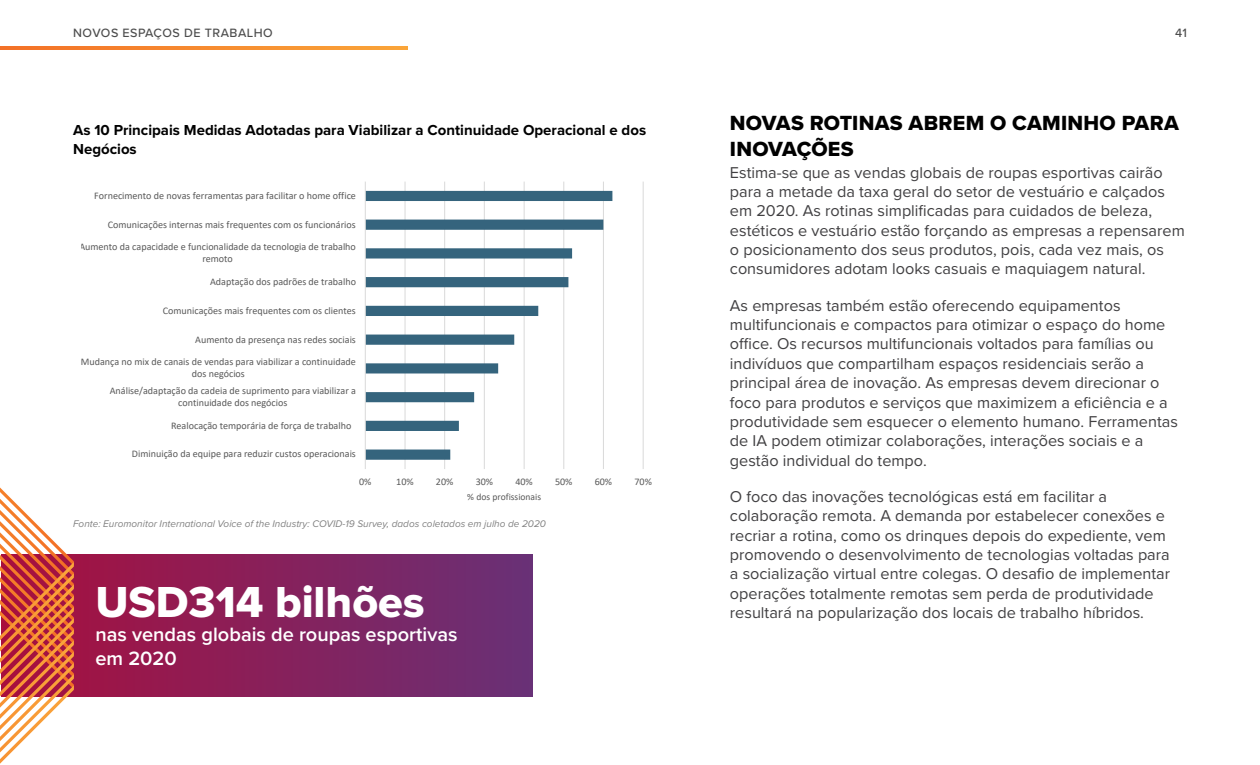
<style>
.page{position:relative;width:1260px;height:765px;background:#fff}
.page>*{position:absolute;margin:0;border:0;box-sizing:border-box;transform-origin:0 0}
.t1{font:45px "Proxima Nova Extrabld";color:#fff}
.t2{font:21.25px/26.2px "Proxima Nova Extrabld";letter-spacing:.01em;color:#000}
.t3{font:600 20px/23.8px "Proxima Nova";color:#fff}
.t4{font:16.25px/19.4px "Proxima Nova";color:#414042}
.t5{font:700 15px/18.8px "Proxima Nova";color:#000}
.t6{font:500 12.5px "Proxima Nova";letter-spacing:.04em;color:#4d4d4d}
.t7{font:10.12px/12.2px "Calibri";color:#595959;text-align:center}
.t8{font:italic 10px "Proxima Nova";color:#828282}
.t9{font:9.62px "Calibri";color:#595959}
</style>
<div class="page">
<svg style="left:0;top:47px;width:407px;height:2px"></svg>
<svg style="left:74px;top:555px;width:458px;height:141px;background:#84225d"></svg>
<svg style="left:0;top:488px;width:74px;height:276px"></svg>
<hr style="left:405px;top:182px;width:1px;height:287px;background:#d9d9d9">
<hr style="left:444px;top:182px;width:1px;height:287px;background:#d9d9d9">
<hr style="left:484px;top:182px;width:1px;height:287px;background:#d9d9d9">
<hr style="left:524px;top:182px;width:1px;height:287px;background:#d9d9d9">
<hr style="left:563px;top:182px;width:1px;height:287px;background:#d9d9d9">
<hr style="left:603px;top:182px;width:1px;height:287px;background:#d9d9d9">
<hr style="left:643px;top:182px;width:1px;height:287px;background:#d9d9d9">
<svg style="left:366px;top:191px;width:246px;height:269px"></svg>
<hr style="left:365px;top:182px;width:1px;height:287px;background:#d9d9d9">
<p class="t6" style="left:73px;top:25px;width:201px">NOVOS ESPAÇOS DE TRABALHO</p>
<p class="t6" style="left:1175px;top:25px;width:13px">41</p>
<p class="t5" style="left:73px;top:121px;width:575px">As 10 Principais Medidas Adotadas para Viabilizar a Continuidade Operacional e dos<br>Negócios</p>
<p class="t7" style="left:94px;top:189px;width:263px">Fornecimento de novas ferramentas para facilitar o home office</p>
<p class="t7" style="left:108px;top:218px;width:250px">Comunicações internas mais frequentes com os funcionários</p>
<p class="t7" style="left:79px;top:240px;width:278px">Aumento da capacidade e funcionalidade da tecnologia de trabalho remoto</p>
<p class="t7" style="left:210px;top:275px;width:147px">Adaptação dos padrões de trabalho</p>
<p class="t7" style="left:163px;top:304px;width:195px">Comunicações mais frequentes com os clientes</p>
<p class="t7" style="left:195px;top:333px;width:162px">Aumento da presença nas redes sociais</p>
<p class="t7" style="left:81px;top:355px;width:277px">Mudança no mix de canais de vendas para viabilizar a continuidade dos negócios</p>
<p class="t7" style="left:110px;top:384px;width:248px">Análise/adaptação da cadeia de suprimento para viabilizar a continuidade dos negócios</p>
<p class="t7" style="left:171px;top:419px;width:182px">Realocação temporária de força de trabalho</p>
<p class="t7" style="left:132px;top:448px;width:225px">Diminuição da equipe para reduzir custos operacionais</p>
<p class="t7" style="left:359px;top:475px;width:14px">0%</p>
<p class="t7" style="left:396px;top:475px;width:19px">10%</p>
<p class="t7" style="left:436px;top:475px;width:19px">20%</p>
<p class="t7" style="left:476px;top:475px;width:19px">30%</p>
<p class="t7" style="left:515px;top:475px;width:19px">40%</p>
<p class="t7" style="left:555px;top:475px;width:19px">50%</p>
<p class="t7" style="left:595px;top:475px;width:19px">60%</p>
<p class="t7" style="left:634px;top:475px;width:19px">70%</p>
<p class="t9" style="left:467px;top:490px;width:75px">% dos profissionais</p>
<p class="t8" style="left:73px;top:517px;width:474px">Fonte: Euromonitor International Voice of the Industry: COVID-19 Survey, dados coletados em julho de 2020</p>
<h1 class="t1" style="left:95px;top:575px;width:331px">USD314 bilhões</h1>
<p class="t3" style="left:95px;top:622px;width:364px">nas vendas globais de roupas esportivas em 2020</p>
<h2 class="t2" style="left:730px;top:111px;width:451px">NOVAS ROTINAS ABREM O CAMINHO PARA<br>INOVAÇÕES</h2>
<p class="t4" style="left:730px;top:162px;width:456px">Estima-se que as vendas globais de roupas esportivas cairão para a metade da taxa geral do setor de vestuário e calçados em 2020. As rotinas simplificadas para cuidados de beleza, estéticos e vestuário estão forçando as empresas a repensarem o posicionamento dos seus produtos, pois, cada vez mais, os consumidores adotam looks casuais e maquiagem natural.</p>
<p class="t4" style="left:730px;top:295px;width:449px">As empresas também estão oferecendo equipamentos multifuncionais e compactos para otimizar o espaço do home office. Os recursos multifuncionais voltados para famílias ou indivíduos que compartilham espaços residenciais serão a principal área de inovação. As empresas devem direcionar o foco para produtos e serviços que maximizem a eficiência e a produtividade sem esquecer o elemento humano. Ferramentas de IA podem otimizar colaborações, interações sociais e a gestão individual do tempo.</p>
<p class="t4" style="left:730px;top:486px;width:442px">O foco das inovações tecnológicas está em facilitar a colaboração remota. A demanda por estabelecer conexões e recriar a rotina, como os drinques depois do expediente, vem promovendo o desenvolvimento de tecnologias voltadas para a socialização virtual entre colegas. O desafio de implementar operações totalmente remotas sem perda de produtividade resultará na popularização dos locais de trabalho híbridos.</p>
</div>
